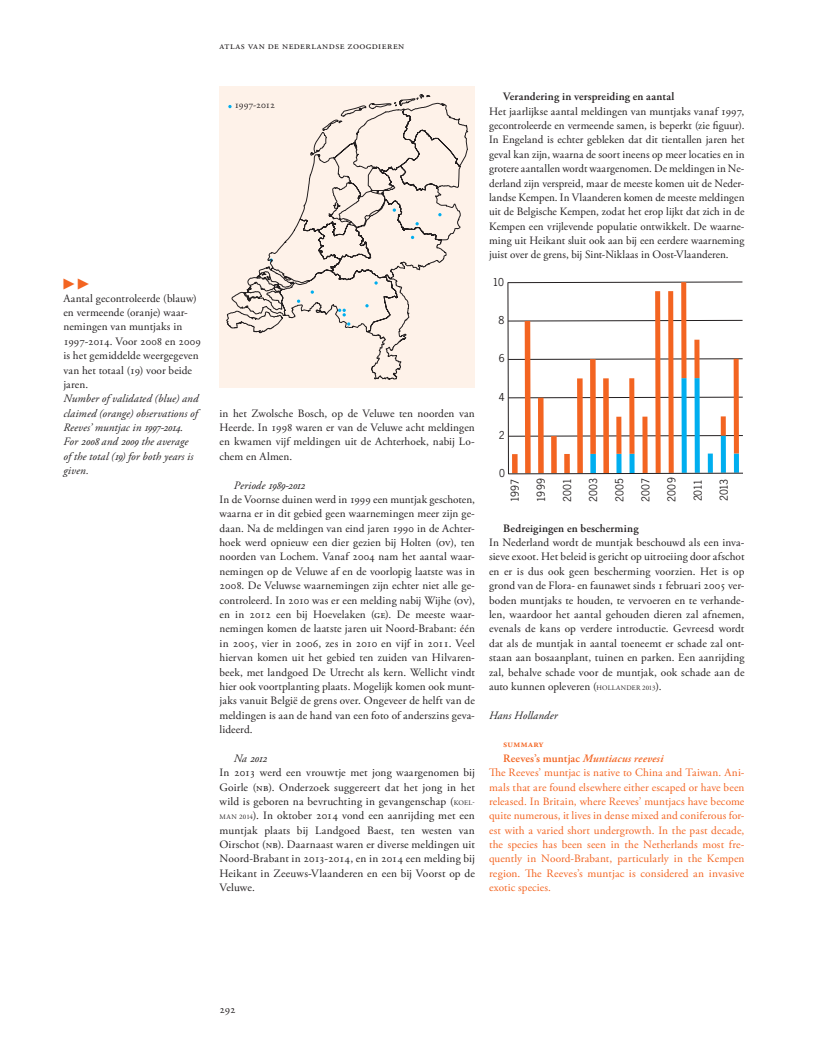
<style>
.page{position:relative;width:815px;height:1052px;background:#fff}
.page>*{position:absolute;margin:0;border:0;box-sizing:border-box;transform-origin:0 0}
.t1{font:11.25px/14.4px "Adobe Garamond Pro";color:#231f20;text-align:justify}
.t2{font:11.25px/14.4px "Adobe Garamond Pro";letter-spacing:.01em;color:#f36421}
.t3{font:italic 11.25px/14.4px "Adobe Garamond Pro";letter-spacing:.01em;color:#231f20}
.t4{font:600 11.25px "Adobe Garamond Pro";letter-spacing:.015em;color:#231f20}
.t5{font:italic 11.25px "Adobe Garamond Exp";letter-spacing:-.03em;color:#231f20}
.t6{font:11.25px "Universal Std Newswith Comm Pi";color:#f36421}
.t7{font:10.62px "Adobe Garamond Pro";letter-spacing:.045em;color:#231f20}
.t8{font:10.25px "News Gothic";color:#231f20}
.t9{font:10px "Adobe Garamond Pro";letter-spacing:-.02em;color:#231f20}
.t10{font:600 10px "Adobe Garamond Pro";letter-spacing:.03em;color:#f36421}
.s1{font-family:"Adobe Garamond Exp"}
.s2{font-family:"Adobe Garamond Pro"}
.s3{font-style:inherit}
.s4{font-size:6.88px}
.s5{font-weight:600}
.s6{font-weight:600;font-style:italic}
</style>
<div class="page">
<svg style="left:507px;top:282px;width:236px;height:192px"></svg>
<div style="left:219px;top:86px;width:255px;height:302px;background:#fef2e9"></div>
<svg style="left:226px;top:94px;width:242px;height:286px"></svg>
<p class="t6" style="left:63px;top:279px;width:27px">▶ ▶</p>
<p class="t1" style="left:63px;top:291px;width:139px;text-align:left">Aantal gecontroleerde (blauw) en vermeende (oranje) waar&shy;nemingen van muntjaks in<br>1997-2014. Voor 2008 en 2009 is het gemiddelde weergegeven van het totaal (19) voor beide jaren.</p>
<p class="t3" style="left:63px;top:392px;width:136px">Number of validated (blue) and claimed (orange) observations of<br>Reeves’ muntjac in <span class="s1">1997</span><span class="s1">-</span><span class="s1">2014</span>.<br>For <span class="s1">2008</span> and <span class="s1">2009</span> the average of the total (<span class="s1">19</span>) for both years is given.</p>
<p class="t7" style="left:219px;top:39px;width:186px">atlas van de nederlandse zoogdieren</p>
<p class="t9" style="left:234px;top:99px;width:42px">1997-2012</p>
<p class="t1" style="left:219px;top:406px;width:257px">in het Zwolsche Bosch, op de Veluwe ten noorden van Heerde. In 1998 waren er van de Veluwe acht meldingen en kwamen vijf meldingen uit de Achterhoek, nabij Lo&shy;chem en Almen.</p>
<p class="t5" style="left:233px;top:480px;width:73px"><span class="s2">Periode</span> 1989<span class="s3">-</span>2012</p>
<p class="t1" style="left:219px;top:492px;width:257px">In de Voornse duinen werd in 1999 een muntjak geschoten, waarna er in dit gebied geen waarnemingen meer zijn ge&shy;daan. Na de meldingen van eind jaren 1990 in de Achter&shy;hoek werd opnieuw een dier gezien bij Holten (ov), ten noorden van Lochem. Vanaf 2004 nam het aantal waar&shy;nemingen op de Veluwe af en de voorlopig laatste was in 2008. De Veluwse waarnemingen zijn echter niet alle ge&shy;controleerd. In 2010 was er een melding nabij Wijhe (ov), en in 2012 een bij Hoevelaken (ge). De meeste waar&shy;nemingen komen de laatste jaren uit Noord-Brabant: één in 2005, vier in 2006, zes in 2010 en vijf in 2011. Veel hiervan komen uit het gebied ten zuiden van Hilvaren&shy;beek, met landgoed De Utrecht als kern. Wellicht vindt hier ook voortplanting plaats. Mogelijk komen ook munt&shy;jaks vanuit België de grens over. Ongeveer de helft van de meldingen is aan de hand van een foto of anderszins geva&shy;lideerd.</p>
<p class="t5" style="left:233px;top:753px;width:35px"><span class="s2">Na</span> 2012</p>
<p class="t1" style="left:219px;top:766px;width:257px">In 2013 werd een vrouwtje met jong waargenomen bij Goirle (nb). Onderzoek suggereert dat het jong in het wild is geboren na bevruchting in gevangenschap (<span class="s4">KOEL-MAN 2014</span>). In oktober 2014 vond een aanrijding met een muntjak plaats bij Landgoed Baest, ten westen van Oirschot (nb). Daarnaast waren er diverse meldingen uit Noord-Brabant in 2013-2014, en in 2014 een melding bij Heikant in Zeeuws-Vlaanderen en een bij Voorst op de Veluwe.</p>
<p class="t4" style="left:503px;top:90px;width:172px">Verandering in verspreiding en aantal</p>
<p class="t1" style="left:489px;top:104px;width:257px">Het jaarlijkse aantal meldingen van muntjaks vanaf 1997, gecontroleerde en vermeende samen, is beperkt (zie figuur).<br>In Engeland is echter gebleken dat dit tientallen jaren het geval kan zijn, waarna de soort ineens op meer locaties en in grotere aantallen wordt waargenomen. De meldingen in Ne&shy;derland zijn verspreid, maar de meeste komen uit de Neder&shy;landse Kempen. In Vlaanderen komen de meeste meldingen uit de Belgische Kempen, zodat het erop lijkt dat zich in de Kempen een vrijlevende populatie ontwikkelt. De waarne&shy;ming uit Heikant sluit ook aan bij een eerdere waarneming juist over de grens, bij Sint-Niklaas in Oost-Vlaanderen.</p>
<p class="t8" style="left:492px;top:275px;width:13px">10</p>
<p class="t8" style="left:498px;top:313px;width:7px">8</p>
<p class="t8" style="left:498px;top:352px;width:7px">6</p>
<p class="t8" style="left:498px;top:390px;width:7px">4</p>
<p class="t8" style="left:498px;top:428px;width:7px">2</p>
<p class="t8" style="left:499px;top:466px;width:7px">0</p>
<p class="t8" style="left:508px;top:502px;width:24px;rotate:-90deg">1997</p>
<p class="t8" style="left:534px;top:502px;width:25px;rotate:-90deg">1999</p>
<p class="t8" style="left:560px;top:502px;width:25px;rotate:-90deg">2001</p>
<p class="t8" style="left:586px;top:502px;width:25px;rotate:-90deg">2003</p>
<p class="t8" style="left:612px;top:502px;width:25px;rotate:-90deg">2005</p>
<p class="t8" style="left:638px;top:501px;width:25px;rotate:-90deg">2007</p>
<p class="t8" style="left:664px;top:501px;width:26px;rotate:-90deg">2009</p>
<p class="t8" style="left:691px;top:501px;width:24px;rotate:-90deg">2011</p>
<p class="t8" style="left:717px;top:501px;width:24px;rotate:-90deg">2013</p>
<p class="t4" style="left:503px;top:521px;width:137px">Bedreigingen en bescherming</p>
<p class="t1" style="left:489px;top:536px;width:257px">In Nederland wordt de muntjak beschouwd als een inva&shy;sieve exoot. Het beleid is gericht op uitroeiing door afschot en er is dus ook geen bescherming voorzien. Het is op grond van de Flora- en faunawet sinds 1 februari 2005 ver&shy;boden muntjaks te houden, te vervoeren en te verhande&shy;len, waardoor het aantal gehouden dieren zal afnemen, evenals de kans op verdere introductie. Gevreesd wordt dat als de muntjak in aantal toeneemt er schade zal ont&shy;staan aan bosaanplant, tuinen en parken. Een aanrijding zal, behalve schade voor de muntjak, ook schade aan de auto kunnen opleveren (<span class="s4">HOLLANDER 2013</span>).</p>
<p class="t3" style="left:489px;top:708px;width:70px">Hans Hollander</p>
<p class="t10" style="left:503px;top:738px;width:42px">summary</p>
<p class="t2" style="left:489px;top:751px;width:257px;text-indent:14px"><span class="s5">Reeves’s muntjac</span> <span class="s6">Muntiacus reevesi<br></span>The Reeves’ muntjac is native to China and Taiwan. Ani&shy;mals that are found elsewhere either escaped or have been released. In Britain, where Reeves’ muntjacs have become quite numerous, it lives in dense mixed and coniferous for&shy;est with a varied short undergrowth. In the past decade, the species has been seen in the Netherlands most fre&shy;quently in Noord-Brabant, particularly in the Kempen region. The Reeves’s muntjac is considered an invasive exotic species.</p>
<p class="t1" style="left:219px;top:1002px;width:18px">292</p>
</div>
